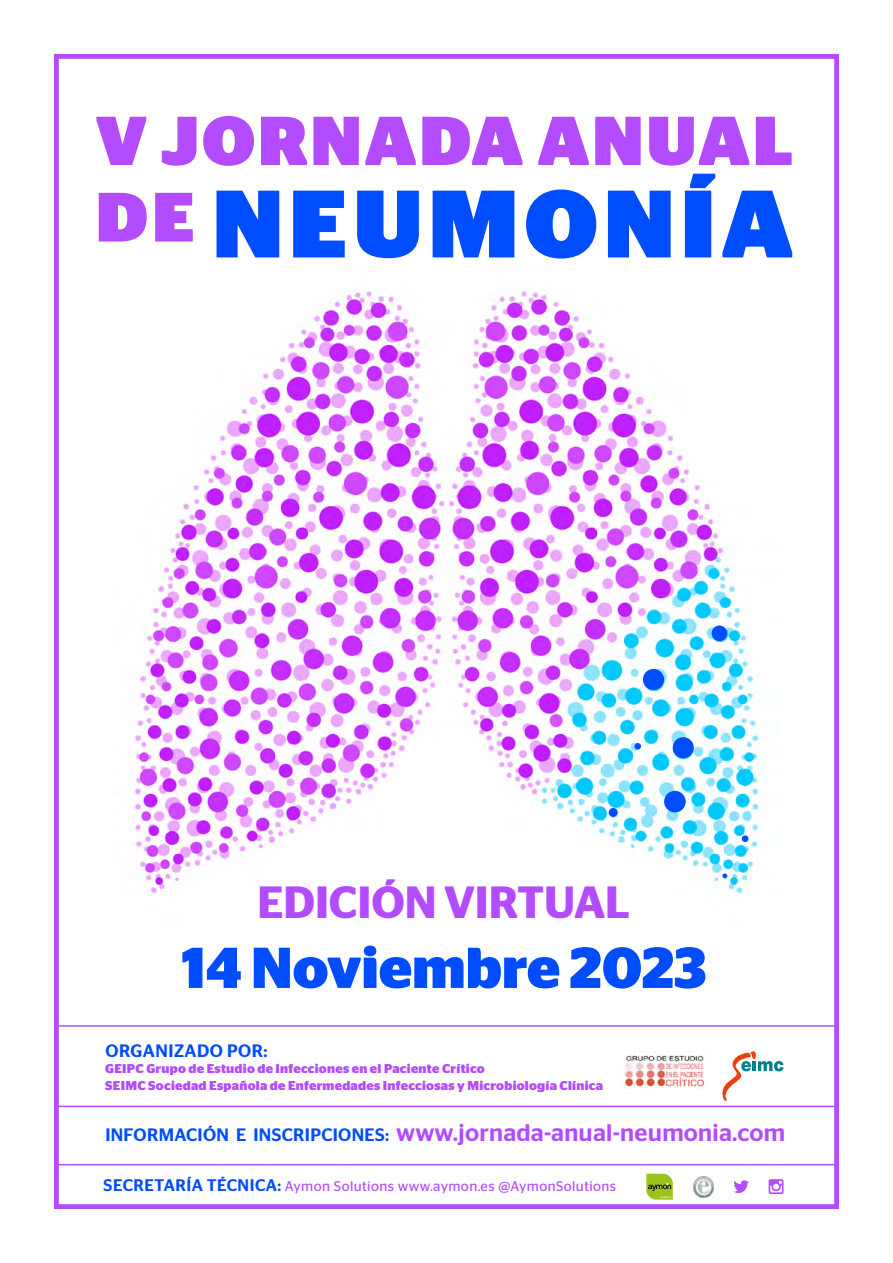
<style>
.page{position:relative;width:893px;height:1263px;background:#fff}
.page>*{position:absolute;margin:0;border:0;box-sizing:border-box;transform-origin:0 0}
.t1{font:900 95.4px "Stag Sans";letter-spacing:.06em;color:#004cff}
.t2{font:900 69px "Stag Sans";letter-spacing:.04em;color:#b34bff}
.t3{font:700 57.45px "Stag Sans";color:#004cff}
.t4{font:600 45px "Stag Sans";color:#b34bff}
.t5{font:500 24px "Stag Sans";letter-spacing:.01em;color:#b34bff}
.t6{font:500 18px "Stag Sans";letter-spacing:.03em;color:#004cff}
.t7{font:13.95px "Stag Sans";letter-spacing:.03em;color:#b34bff}
.t8{font:700 12.75px/16.5px "Stag Sans";letter-spacing:.02em;color:#b34bff}
.s1{font-size:18px;color:#004cff}
.s2{font-weight:500;font-size:16.8px;color:#004cff}
</style>
<div class="page">
<img style="left:134px;top:290px;width:628px;height:604px">
<div style="left:54px;top:54px;width:785px;height:1155px;border:5px solid #b34bff"></div>
<hr style="left:56px;top:1025px;width:780px;height:2px;background:#b34bff">
<hr style="left:56px;top:1106px;width:780px;height:1px;background:#b34bff">
<hr style="left:56px;top:1164px;width:780px;height:1px;background:#b34bff">
<img style="left:624px;top:1051px;width:81px;height:38px">
<svg style="left:646px;top:1174px;width:27px;height:25px"></svg>
<svg style="left:699px;top:1176px;width:15px;height:17px"></svg>
<img style="left:693px;top:1177px;width:20px;height:20px">
<svg style="left:769px;top:1179px;width:14px;height:15px"></svg>
<svg style="left:733px;top:1180px;width:16px;height:13px"></svg>
<div style="left:664px;top:791px;width:22px;height:21px;background:#004cff;border-radius:50%"></div>
<div style="left:673px;top:737px;width:21px;height:21px;background:#004cff;border-radius:50%"></div>
<div style="left:643px;top:669px;width:21px;height:21px;background:#004cff;border-radius:50%"></div>
<div style="left:712px;top:625px;width:15px;height:16px;background:#004cff;border-radius:50%"></div>
<div style="left:609px;top:808px;width:9px;height:9px;background:#004cff;border-radius:50%"></div>
<div style="left:634px;top:743px;width:7px;height:7px;background:#004cff;border-radius:50%"></div>
<div style="left:742px;top:835px;width:6px;height:7px;background:#004cff;border-radius:50%"></div>
<svg style="left:722px;top:873px;width:5px;height:5px"></svg>
<svg style="left:722px;top:1051px;width:61px;height:50px"></svg>
<h2 class="t2" style="left:96px;top:101px;width:699px">V JORNADA ANUAL</h2>
<h1 class="t1" style="left:96px;top:169px;width:699px"><sup>DE</sup> NEUMONÍA</h1>
<h3 class="t4" style="left:257px;top:877px;width:374px">EDICIÓN VIRTUAL</h3>
<h3 class="t3" style="left:181px;top:934px;width:527px">14 Noviembre 2023</h3>
<h3 class="t6" style="left:105px;top:1040px;width:164px">ORGANIZADO POR:</h3>
<p class="t8" style="left:105px;top:1060px;width:499px">GEIPC Grupo de Estudio de Infecciones en el Paciente Crítico<br>SEIMC Sociedad Española de Enfermedades Infecciosas y Microbiología Clínica</p>
<h3 class="t5" style="left:105px;top:1119px;width:681px"><span class="s1">INFORMACIÓN E INSCRIPCIONES:</span> www.jornada-anual-neumonia.com</h3>
<p class="t7" style="left:104px;top:1178px;width:514px"><span class="s2">SECRETARÍA TÉCNICA:</span> Aymon Solutions www.aymon.es @AymonSolutions</p>
</div>
